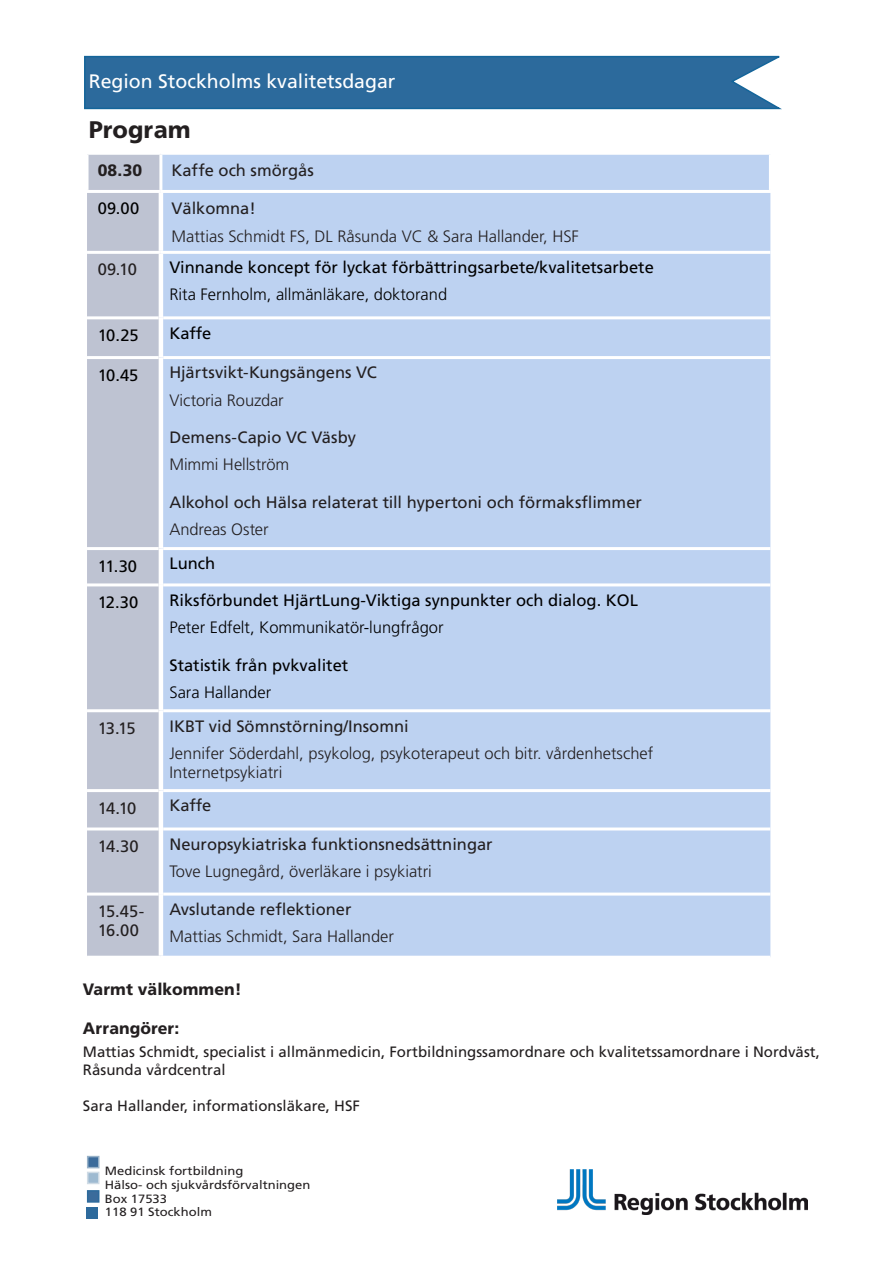
<style>
.page{position:relative;width:893px;height:1263px;background:#fff}
.page>*{position:absolute;margin:0;border:0;box-sizing:border-box;transform-origin:0 0}
.Rubrik_s2{font:800 24px "Frutiger SLLOTF";color:#231f20}
.Titel__överkant{font:19.5px "Frutiger SLLOTF";color:#fff}
.program_Frutiger_9_1{font:16.5px/18.8px "Frutiger SLLOTF";color:#231f20}
.program_Frutiger_9_1-2{font:300 16.5px/18.8px "Frutiger SLLOTF";color:#231f20}
.program_Frutiger_9_1-3{font:16.5px "Frutiger SLLOTF";color:#000001}
.program_Frutiger_9_1-4{font:16.5px "Frutiger SLLOTF";color:#000}
.program_Frutiger_9_1-5{font:300 16.5px "Frutiger SLLOTF";color:#000001}
.program_Frutiger_9_1-6{font:300 16.5px "Frutiger SLLOTF";color:#000}
.program_Frutiger_9_1-7{font:800 16.5px "Frutiger SLLOTF";color:#231f20}
.t1{font:15px/18px "Frutiger SLLOTF";color:#231f20}
.t2{font:12px "Frutiger SLLOTF";color:#231f20;scale:1.09 1}
</style>
<div class="page">
<div style="left:87px;top:155px;width:72px;height:801px;background:#bec3d2"></div>
<div style="left:162px;top:155px;width:608px;height:801px;background:#bdd2f1"></div>
<hr style="left:87px;top:251px;width:74px;height:3px;background:#fff">
<hr style="left:87px;top:316px;width:72px;height:3px;background:#fff">
<hr style="left:163px;top:316px;width:607px;height:3px;background:#fff">
<hr style="left:87px;top:356px;width:72px;height:3px;background:#fff">
<hr style="left:163px;top:356px;width:607px;height:3px;background:#fff">
<hr style="left:87px;top:547px;width:72px;height:3px;background:#fff">
<hr style="left:163px;top:547px;width:607px;height:3px;background:#fff">
<hr style="left:87px;top:583px;width:72px;height:3px;background:#fff">
<hr style="left:163px;top:583px;width:607px;height:3px;background:#fff">
<hr style="left:87px;top:709px;width:72px;height:3px;background:#fff">
<hr style="left:163px;top:709px;width:607px;height:3px;background:#fff">
<hr style="left:87px;top:789px;width:72px;height:3px;background:#fff">
<hr style="left:163px;top:789px;width:607px;height:3px;background:#fff">
<hr style="left:87px;top:827px;width:72px;height:3px;background:#fff">
<hr style="left:163px;top:827px;width:607px;height:3px;background:#fff">
<hr style="left:87px;top:892px;width:72px;height:3px;background:#fff">
<hr style="left:163px;top:892px;width:607px;height:3px;background:#fff">
<hr style="left:159px;top:254px;width:4px;height:64px;background:#fff">
<hr style="left:159px;top:318px;width:4px;height:40px;background:#fff">
<hr style="left:159px;top:358px;width:4px;height:191px;background:#fff">
<hr style="left:159px;top:549px;width:4px;height:36px;background:#fff">
<hr style="left:159px;top:585px;width:4px;height:126px;background:#fff">
<hr style="left:159px;top:711px;width:4px;height:79px;background:#fff">
<hr style="left:159px;top:790px;width:4px;height:39px;background:#fff">
<hr style="left:159px;top:829px;width:4px;height:65px;background:#fff">
<hr style="left:159px;top:894px;width:4px;height:62px;background:#fff">
<hr style="left:159px;top:193px;width:4px;height:58px;background:#fff">
<hr style="left:161px;top:251px;width:609px;height:3px;background:#fff">
<hr style="left:86px;top:155px;width:3px;height:35px;background:#fff">
<hr style="left:769px;top:155px;width:3px;height:35px;background:#fff">
<hr style="left:86px;top:190px;width:75px;height:3px;background:#fff">
<hr style="left:161px;top:190px;width:611px;height:3px;background:#fff">
<div style="left:87px;top:1156px;width:12px;height:12px;background:#3b6b9b;border:2px solid #97b1c8"></div>
<div style="left:87px;top:1172px;width:12px;height:12px;background:#9ebad1;border:2px solid #97b1c8"></div>
<div style="left:87px;top:1190px;width:12px;height:13px;background:#3b6b9b;border:2px solid #2d6a9c"></div>
<div style="left:87px;top:1208px;width:11px;height:11px;background:#2d6a9c"></div>
<img style="left:557px;top:1169px;width:251px;height:45px">
<svg style="left:84px;top:55px;width:698px;height:55px;background:#3873a2"></svg>
<p class="Titel__överkant" style="left:89px;top:70px;width:308px">Region Stockholms kvalitetsdagar</p>
<p class="Rubrik_s2" style="left:89px;top:115px;width:104px">Program</p>
<p class="program_Frutiger_9_1-7" style="left:98px;top:161px;width:46px">08.30</p>
<p class="program_Frutiger_9_1" style="left:172px;top:161px;width:144px">Kaffe och smörgås</p>
<p class="program_Frutiger_9_1-4" style="left:98px;top:199px;width:43px">09.00</p>
<p class="program_Frutiger_9_1" style="left:172px;top:199px;width:86px">Välkomna!</p>
<p class="program_Frutiger_9_1-2" style="left:172px;top:227px;width:409px">Mattias Schmidt FS, DL Råsunda VC &amp; Sara Hallander, HSF</p>
<p class="program_Frutiger_9_1" style="left:98px;top:260px;width:41px">09.10</p>
<p class="program_Frutiger_9_1-4" style="left:169px;top:258px;width:486px">Vinnande koncept för lyckat förbättringsarbete/kvalitetsarbete</p>
<p class="program_Frutiger_9_1-6" style="left:169px;top:285px;width:279px">Rita Fernholm, allmänläkare, doktorand</p>
<p class="program_Frutiger_9_1-4" style="left:98px;top:325px;width:42px">10.25</p>
<p class="program_Frutiger_9_1-3" style="left:169px;top:323px;width:43px">Kaffe</p>
<p class="program_Frutiger_9_1-4" style="left:98px;top:365px;width:42px">10.45</p>
<p class="program_Frutiger_9_1" style="left:169px;top:363px;width:209px">Hjärtsvikt-Kungsängens VC</p>
<p class="program_Frutiger_9_1-2" style="left:169px;top:391px;width:116px">Victoria Rouzdar</p>
<p class="program_Frutiger_9_1" style="left:169px;top:428px;width:188px">Demens-Capio VC Väsby</p>
<p class="program_Frutiger_9_1-2" style="left:169px;top:456px;width:121px">Mimmi Hellström</p>
<p class="program_Frutiger_9_1" style="left:169px;top:493px;width:474px">Alkohol och Hälsa relaterat till hypertoni och förmaksflimmer</p>
<p class="program_Frutiger_9_1-2" style="left:169px;top:520px;width:101px">Andreas Oster</p>
<p class="program_Frutiger_9_1-4" style="left:98px;top:556px;width:41px">11.30</p>
<p class="program_Frutiger_9_1-3" style="left:169px;top:554px;width:47px">Lunch</p>
<p class="program_Frutiger_9_1-4" style="left:98px;top:592px;width:42px">12.30</p>
<p class="program_Frutiger_9_1-3" style="left:169px;top:590px;width:470px">Riksförbundet HjärtLung-Viktiga synpunkter och dialog. KOL</p>
<p class="program_Frutiger_9_1-5" style="left:169px;top:618px;width:276px">Peter Edfelt, Kommunikatör-lungfrågor</p>
<p class="program_Frutiger_9_1-3" style="left:169px;top:655px;width:180px">Statistik från pvkvalitet</p>
<p class="program_Frutiger_9_1-5" style="left:169px;top:683px;width:103px">Sara Hallander</p>
<p class="program_Frutiger_9_1" style="left:98px;top:718px;width:40px">13.15</p>
<p class="program_Frutiger_9_1" style="left:169px;top:716px;width:241px">IKBT vid Sömnstörning/Insomni</p>
<p class="program_Frutiger_9_1-2" style="left:169px;top:744px;width:485px">Jennifer Söderdahl, psykolog, psykoterapeut och bitr. vårdenhetschef<br>Internetpsykiatri</p>
<p class="program_Frutiger_9_1" style="left:98px;top:798px;width:40px">14.10</p>
<p class="program_Frutiger_9_1" style="left:169px;top:796px;width:43px">Kaffe</p>
<p class="program_Frutiger_9_1" style="left:98px;top:837px;width:43px">14.30</p>
<p class="program_Frutiger_9_1" style="left:169px;top:835px;width:325px">Neuropsykiatriska funktionsnedsättningar</p>
<p class="program_Frutiger_9_1-2" style="left:169px;top:862px;width:264px">Tove Lugnegård, överläkare i psykiatri</p>
<p class="program_Frutiger_9_1" style="left:98px;top:902px;width:48px">15.45-<br>16.00</p>
<p class="program_Frutiger_9_1" style="left:169px;top:900px;width:184px">Avslutande reflektioner</p>
<p class="program_Frutiger_9_1-2" style="left:169px;top:927px;width:226px">Mattias Schmidt, Sara Hallander</p>
<p class="program_Frutiger_9_1-7" style="left:83px;top:979px;width:160px">Varmt välkommen!</p>
<p class="program_Frutiger_9_1-7" style="left:83px;top:1018px;width:98px">Arrangörer:</p>
<p class="t1" style="left:83px;top:1042px;width:738px">Mattias Schmidt, specialist i allmänmedicin, Fortbildningssamordnare och kvalitetssamordnare i Nordväst,<br>Råsunda vårdcentral</p>
<p class="t1" style="left:83px;top:1096px;width:279px">Sara Hallander, informationsläkare, HSF</p>
<p class="t2" style="left:105px;top:1163px;width:129px">Medicinsk fortbildning</p>
<p class="t2" style="left:105px;top:1178px;width:190px">Hälso- och sjukvårdsförvaltningen</p>
<p class="t2" style="left:105px;top:1191px;width:59px">Box 17533</p>
<p class="t2" style="left:105px;top:1205px;width:100px">118 91 Stockholm</p>
</div>
